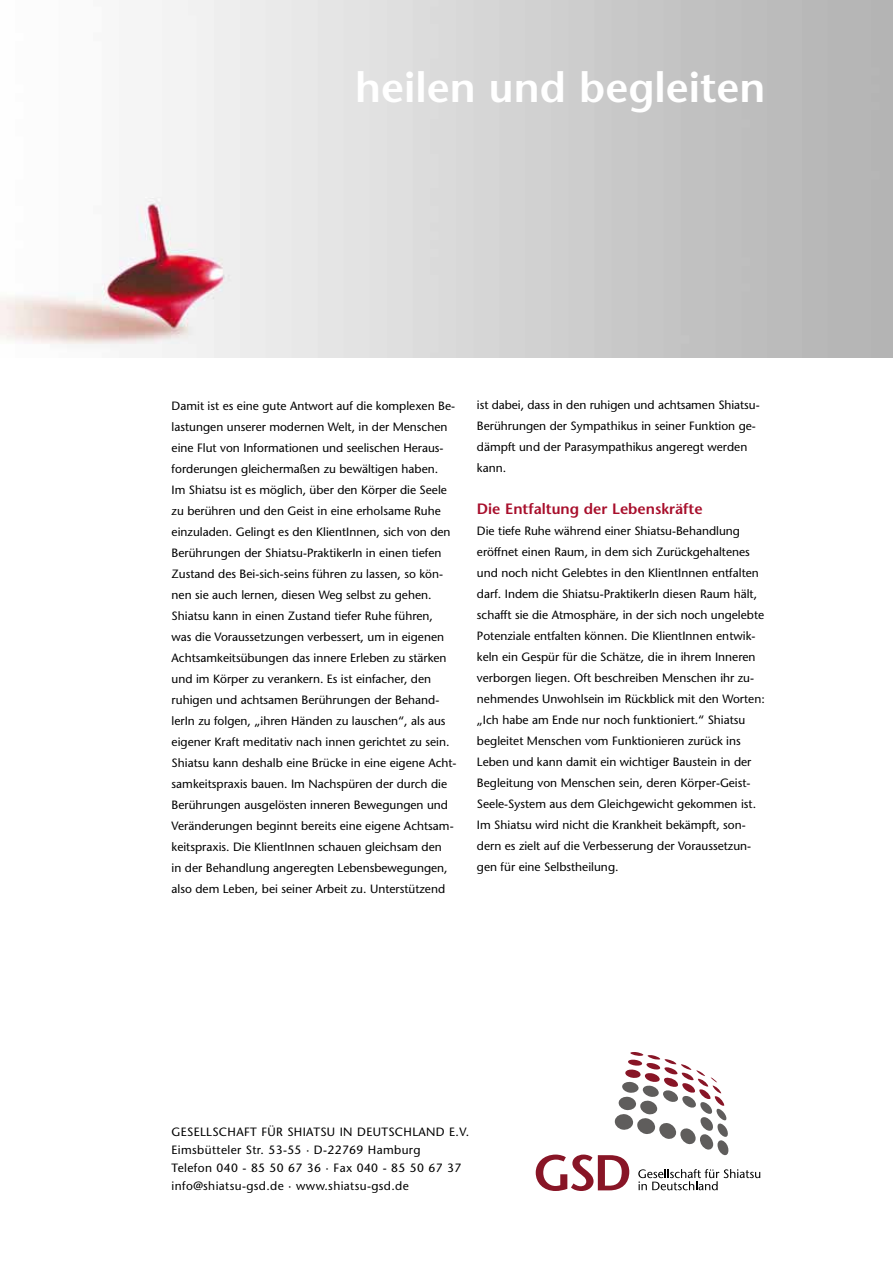
<style>
.page{position:relative;width:893px;height:1263px;background:#fff}
.page>*{position:absolute;margin:0;border:0;box-sizing:border-box;transform-origin:0 0}
.t1{font:600 42px "Stone Sans";color:#fff}
.t2{font:600 15px "Stone Sans";color:#a80f2c}
.t3{font:12px/21px "Stone Sans";color:#000}
.t4{font:12px/18px "Stone Sans";letter-spacing:.03em;color:#000}
</style>
<div class="page">
<img style="left:0;top:0;width:893px;height:357px">
<svg style="left:536px;top:1052px;width:224px;height:139px"></svg>
<h1 class="t1" style="left:355px;top:63px;width:412px">heilen und begleiten</h1>
<p class="t3" style="left:172px;top:396px;width:286px">Damit ist es eine gute Antwort auf die komplexen Be&shy;lastungen unserer modernen Welt, in der Menschen eine Flut von Informationen und seelischen Heraus&shy;forderungen gleichermaßen zu bewältigen haben.<br>Im Shiatsu ist es möglich, über den Körper die Seele zu berühren und den Geist in eine erholsame Ruhe einzuladen. Gelingt es den KlientInnen, sich von den Berührungen der Shiatsu-PraktikerIn in einen tiefen Zustand des Bei-sich-seins führen zu lassen, so kön&shy;nen sie auch lernen, diesen Weg selbst zu gehen.<br>Shiatsu kann in einen Zustand tiefer Ruhe führen,<br>was die Voraussetzungen verbessert, um in eigenen Achtsamkeitsübungen das innere Erleben zu stärken und im Körper zu verankern. Es ist einfacher, den ruhigen und achtsamen Berührungen der Behand&shy;lerIn zu folgen, „ihren Händen zu lauschen“, als aus eigener Kraft meditativ nach innen gerichtet zu sein.<br>Shiatsu kann deshalb eine Brücke in eine eigene Acht&shy;samkeitspraxis bauen. Im Nachspüren der durch die Berührungen ausgelösten inneren Bewegungen und Veränderungen beginnt bereits eine eigene Achtsam&shy;keitspraxis. Die KlientInnen schauen gleichsam den<br>in der Behandlung angeregten Lebensbewegungen, also dem Leben, bei seiner Arbeit zu. Unterstützend</p>
<p class="t3" style="left:477px;top:394px;width:284px">ist dabei, dass in den ruhigen und achtsamen Shiatsu-Berührungen der Sympathikus in seiner Funktion ge&shy;dämpft und der Parasympathikus angeregt werden kann.</p>
<p class="t2" style="left:477px;top:500px;width:227px">Die Entfaltung der Lebenskräfte</p>
<p class="t3" style="left:477px;top:521px;width:289px">Die tiefe Ruhe während einer Shiatsu-Behandlung eröffnet einen Raum, in dem sich Zurückgehaltenes und noch nicht Gelebtes in den KlientInnen entfalten darf. Indem die Shiatsu-PraktikerIn diesen Raum hält, schafft sie die Atmosphäre, in der sich noch ungelebte Potenziale entfalten können. Die KlientInnen entwic&shy;keln ein Gespür für die Schätze, die in ihrem Inneren verborgen liegen. Oft beschreiben Menschen ihr zu&shy;nehmendes Unwohlsein im Rückblick mit den Worten: „Ich habe am Ende nur noch funktioniert.“ Shiatsu begleitet Menschen vom Funktionieren zurück ins Leben und kann damit ein wichtiger Baustein in der Begleitung von Menschen sein, deren Körper-Geist-Seele-System aus dem Gleichgewicht gekommen ist.<br>Im Shiatsu wird nicht die Krankheit bekämpft, son&shy;dern es zielt auf die Verbesserung der Voraussetzun&shy;gen für eine Selbstheilung.</p>
<p class="t3" style="left:172px;top:1121px;width:17px">Gesells</p>
<p class="t3" style="left:219px;top:1121px;width:17px">chaft</p>
<p class="t3" style="left:261px;top:1121px;width:41px">für Shiatsu</p>
<p class="t3" style="left:340px;top:1121px;width:35px">in Deuts</p>
<p class="t3" style="left:395px;top:1121px;width:18px">chland</p>
<p class="t3" style="left:449px;top:1121px;width:22px">e.V.</p>
<p class="t4" style="left:172px;top:1140px;width:291px">Eimsbütteler Str. 53-55 · D-22769 Hamburg<br>Telefon 040 - 85 50 67 36 · Fax 040 - 85 50 67 37 info@shiatsu-gsd.de · www.shiatsu-gsd.de</p>
</div>
